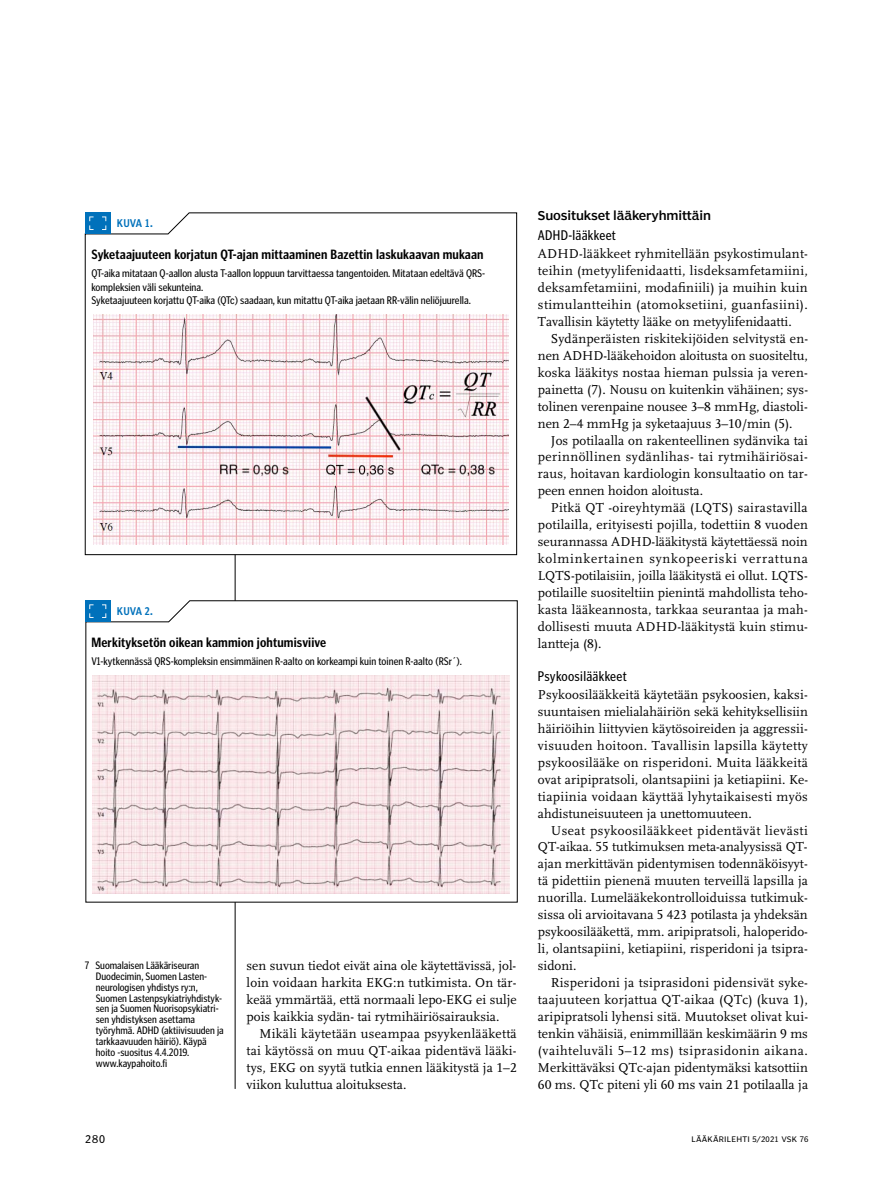
<style>
.page{position:relative;width:893px;height:1191px;background:#fff}
.page>*{position:absolute;margin:0;border:0;box-sizing:border-box;transform-origin:0 0}
.t1{font:14.25px "Poynter Gothic Text Cond";letter-spacing:.02em;color:#000}
.t2{font:13.5px/17px "Scala LF";color:#000;text-align:justify}
.t3{font:700 13.5px "Poynter Gothic Text Cond";letter-spacing:.01em;color:#000}
.t4{font:12px "Poynter Agate Two";letter-spacing:-.01em;color:#000}
.t5{font:11.25px/13.5px "Poynter Gothic Text Cond";color:#000}
.t6{font:10.95px/10.9px "Poynter Gothic Text Cond";color:#000}
.t7{font:10.5px "Poynter Agate Two Comp";letter-spacing:.01em;color:#0071bb}
.t8{font:10.5px "Poynter Agate Zero";color:#000}
.t9{font:7.5px "Poynter Agate Zero";letter-spacing:.03em;color:#000}
</style>
<div class="page">
<hr style="left:235px;top:214px;width:1px;height:875px;background:#000">
<svg style="left:85px;top:212px;width:432px;height:343px"></svg>
<div style="left:85px;top:213px;width:26px;height:21px;background:#0071bb"></div>
<svg style="left:89px;top:216px;width:17px;height:14px"></svg>
<img style="left:94px;top:315px;width:414px;height:229px">
<svg style="left:85px;top:600px;width:433px;height:302px"></svg>
<div style="left:85px;top:600px;width:26px;height:22px;background:#0071bb"></div>
<svg style="left:89px;top:604px;width:17px;height:14px"></svg>
<img style="left:92px;top:675px;width:417px;height:218px">
<p class="t7" style="left:117px;top:217px;width:37px">KUVA 1.</p>
<p class="t3" style="left:91px;top:247px;width:394px">Syketaajuuteen korjatun QT-ajan mittaaminen Bazettin laskukaavan mukaan</p>
<p class="t5" style="left:91px;top:266px;width:395px">QT-aika mitataan Q-aallon alusta T-aallon loppuun tarvittaessa tangentoiden. Mitataan edeltävä QRS&shy;kompleksien väli sekunteina.<br>Syketaajuuteen korjattu QT-aika (QTc) saadaan, kun mitattu QT-aika jaetaan RR-välin neliöjuurella.</p>
<p class="t7" style="left:117px;top:605px;width:37px">KUVA 2.</p>
<p class="t3" style="left:91px;top:634px;width:236px">Merkityksetön oikean kammion johtumisviive</p>
<p class="t5" style="left:91px;top:654px;width:372px">V1-kytkennässä QRS-kompleksin ensimmäinen R-aalto on korkeampi kuin toinen R-aalto (RSr´).</p>
<p class="t6" style="left:96px;top:959px;width:129px;text-indent:-11px">7 Suomalaisen Lääkäriseuran<br>Duodecimin, Suomen Lasten&shy;neurologisen yhdistys ry:n,<br>Suomen Lastenpsykiatriyhdistyk&shy;sen ja Suomen Nuorisopsykiatri&shy;sen yhdistyksen asettama työryhmä. ADHD (aktiivisuuden ja tarkkaavuuden häiriö). Käypä hoito -suositus 4.4.2019. www.kaypahoito.fi</p>
<p class="t2" style="left:247px;top:957px;width:271px">sen suvun tiedot eivät aina ole käytettävissä, jol&shy;loin voidaan harkita EKG:n tutkimista. On tär&shy;keää ymmärtää, että normaali lepo-EKG ei sulje pois kaikkia sydän- tai rytmihäiriösairauksia.</p>
<p class="t2" style="left:247px;top:1025px;width:272px;text-indent:13px">Mikäli käytetään useampaa psyykenlääkettä tai käytössä on muu QT-aikaa pidentävä lääki&shy;tys, EKG on syytä tutkia ennen lääkitystä ja 1–2 viikon kuluttua aloituksesta.</p>
<p class="t4" style="left:538px;top:208px;width:175px">Suositukset lääkeryhmittäin</p>
<p class="t1" style="left:538px;top:226px;width:80px">ADHD-lääkkeet</p>
<p class="t2" style="left:538px;top:245px;width:272px">ADHD-lääkkeet ryhmitellään psykostimulant&shy;teihin (metyylifenidaatti, lisdeksamfetamiini, deksamfetamiini, modafiniili) ja muihin kuin stimulantteihin (atomoksetiini, guanfasiini).<br>Tavallisin käytetty lääke on metyylifenidaatti.</p>
<p class="t2" style="left:538px;top:330px;width:272px;text-indent:13px">Sydänperäisten riskitekijöiden selvitystä en&shy;nen ADHD-lääkehoidon aloitusta on suositeltu, koska lääkitys nostaa hieman pulssia ja veren&shy;painetta (7). Nousu on kuitenkin vähäinen; sys&shy;tolinen verenpaine nousee 3–8 mmHg, diastoli&shy;nen 2–4 mmHg ja syketaajuus 3–10/min (5).</p>
<p class="t2" style="left:538px;top:432px;width:271px;text-indent:13px">Jos potilaalla on rakenteellinen sydänvika tai perinnöllinen sydänlihas- tai rytmihäiriösai&shy;raus, hoitavan kardiologin konsultaatio on tar&shy;peen ennen hoidon aloitusta.</p>
<p class="t2" style="left:538px;top:500px;width:271px;text-indent:13px">Pitkä QT -oireyhtymää (LQTS) sairastavilla potilailla, erityisesti pojilla, todettiin 8 vuoden seurannassa ADHD-lääkitystä käytettäessä noin kolminkertainen synkopeeriski verrattuna LQTS-potilaisiin, joilla lääkitystä ei ollut. LQTS&shy;potilaille suositeltiin pienintä mahdollista teho&shy;kasta lääkeannosta, tarkkaa seurantaa ja mah&shy;dollisesti muuta ADHD-lääkitystä kuin stimu&shy;lantteja (8).</p>
<p class="t1" style="left:538px;top:668px;width:91px">Psykoosilääkkeet</p>
<p class="t2" style="left:538px;top:686px;width:272px">Psykoosilääkkeitä käytetään psykoosien, kaksi&shy;suuntaisen mielialahäiriön sekä kehityksellisiin häiriöihin liittyvien käytösoireiden ja aggressii&shy;visuuden hoitoon. Tavallisin lapsilla käytetty psykoosilääke on risperidoni. Muita lääkkeitä ovat aripipratsoli, olantsapiini ja ketiapiini. Ke&shy;tiapiinia voidaan käyttää lyhytaikaisesti myös ahdistuneisuuteen ja unettomuuteen.</p>
<p class="t2" style="left:538px;top:822px;width:272px;text-indent:13px">Useat psykoosilääkkeet pidentävät lievästi QT-aikaa. 55 tutkimuksen meta-analyysissä QT&shy;ajan merkittävän pidentymisen todennäköisyyt&shy;tä pidettiin pienenä muuten terveillä lapsilla ja nuorilla. Lumelääkekontrolloiduissa tutkimuk&shy;sissa oli arvioitavana 5 423 potilasta ja yhdeksän psykoosilääkettä, mm. aripipratsoli, haloperido&shy;li, olantsapiini, ketiapiini, risperidoni ja tsipra&shy;sidoni.</p>
<p class="t2" style="left:538px;top:974px;width:272px;text-indent:13px">Risperidoni ja tsiprasidoni pidensivät syke&shy;taajuuteen korjattua QT-aikaa (QTc) (kuva 1), aripipratsoli lyhensi sitä. Muutokset olivat kui&shy;tenkin vähäisiä, enimmillään keskimäärin 9 ms (vaihteluväli 5–12 ms) tsiprasidonin aikana.<br>Merkittäväksi QTc-ajan pidentymäksi katsottiin 60 ms. QTc piteni yli 60 ms vain 21 potilaalla ja</p>
<p class="t8" style="left:85px;top:1132px;width:22px">280</p>
<p class="t9" style="left:691px;top:1135px;width:118px">LÄÄKÄRILEHTI 5/2021 VSK 76</p>
</div>
